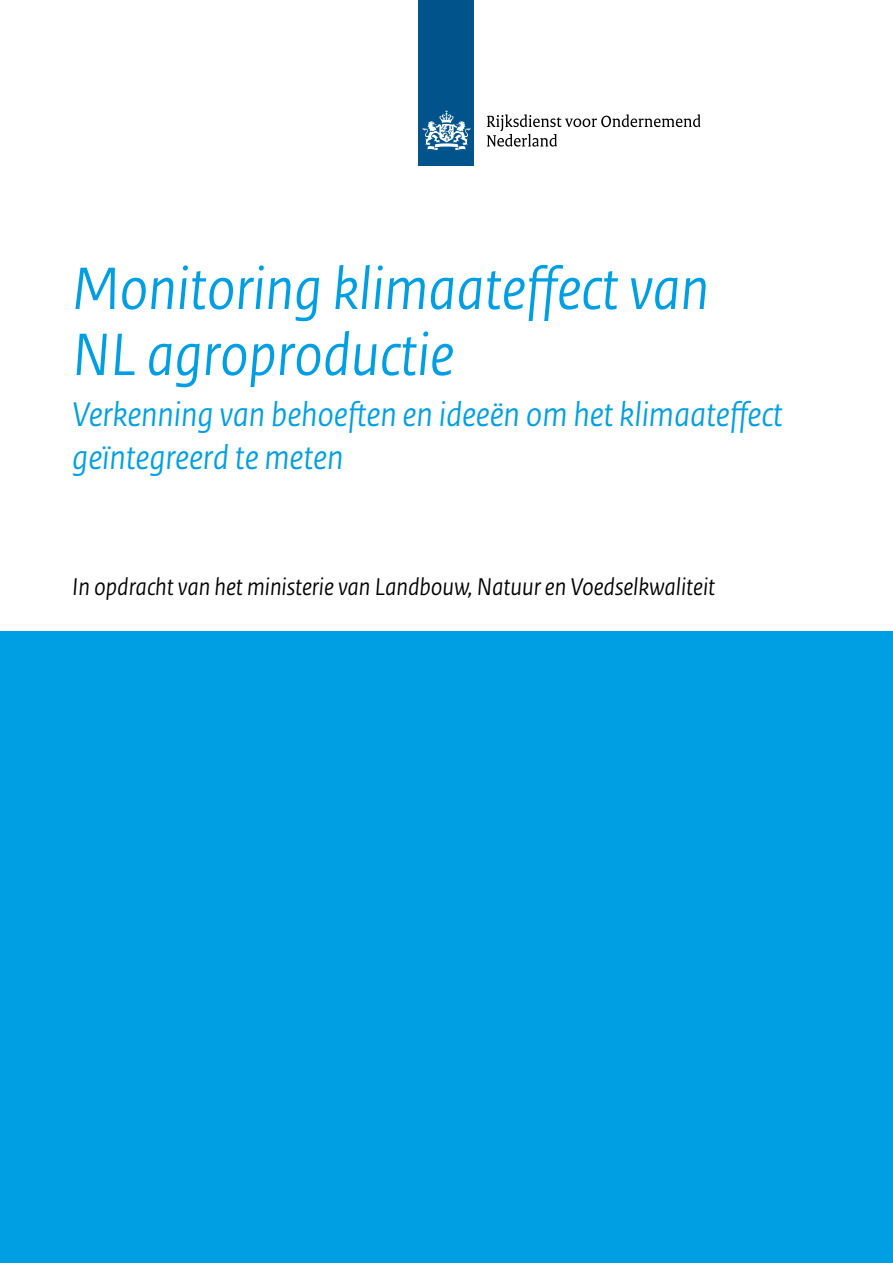
<style>
.page{position:relative;width:893px;height:1263px;background:#fff}
.page>*{position:absolute;margin:0;border:0;box-sizing:border-box;transform-origin:0 0}
.t1{font:italic 63px/66px "Rijksoverheid Sans Heading";color:#009fe3}
.t2{font:italic 36px/43.2px "Rijksoverheid Sans Heading";color:#009fe3}
.t3{font:italic 25.5px "Rijksoverheid Sans Heading";color:#000}
</style>
<div class="page">
<div style="left:0;top:631px;width:893px;height:632px;background:#009fe3"></div>
<div style="left:419px;top:0;width:55px;height:166px;background:#00538b"></div>
<svg style="left:423px;top:110px;width:47px;height:40px"></svg>
<svg style="left:487px;top:114px;width:213px;height:33px"></svg>
<h1 class="t1" style="left:72px;top:257px;width:638px">Monitoring klimaatefect van<br>NL agroproductie</h1>
<p class="t2" style="left:72px;top:393px;width:712px">Verkenning van behoefen en ideeën om het klimaatefect geïntegreerd te meten</p>
<p class="t3" style="left:72px;top:573px;width:644px">In opdracht van het ministerie van Landbouw, Natuur en Voedselkwaliteit</p>
</div>
